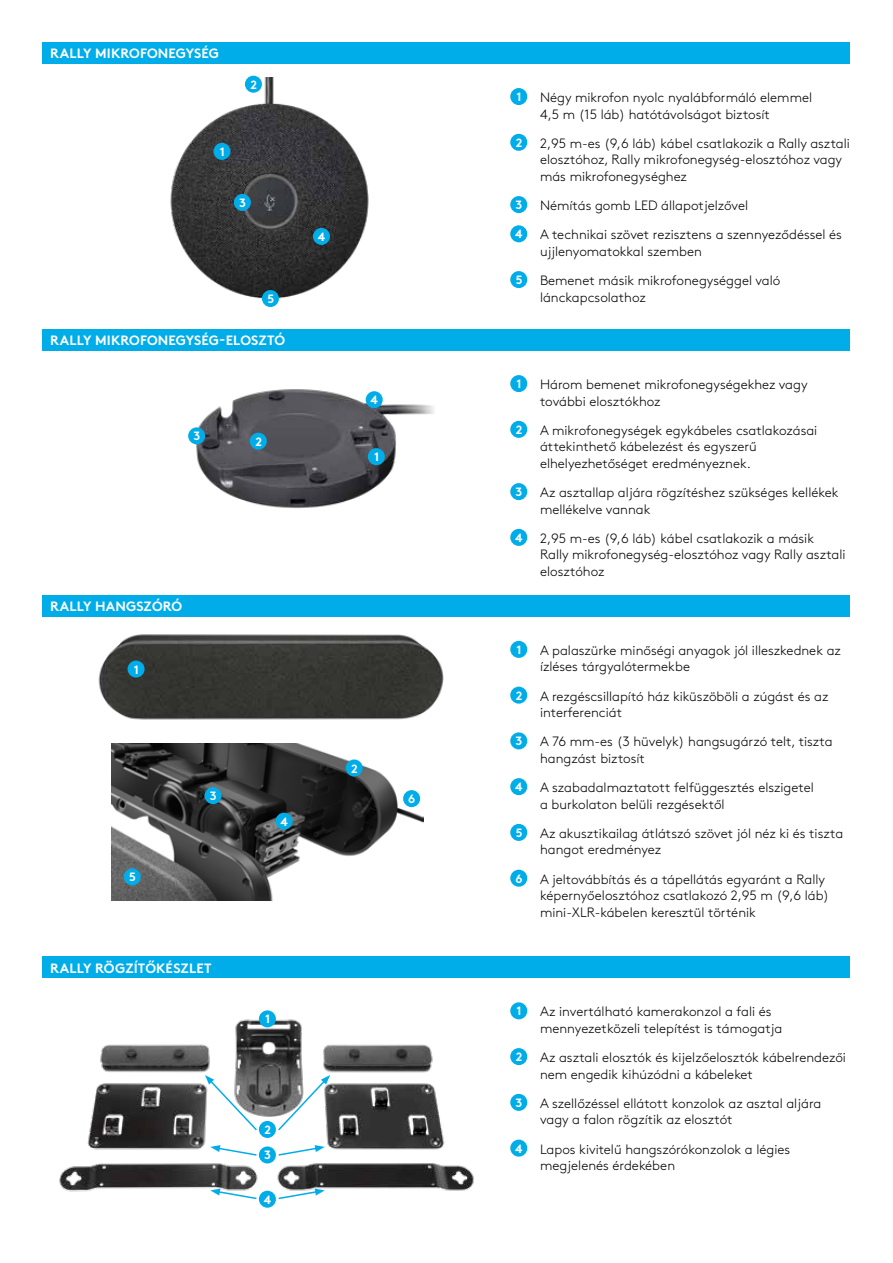
<style>
.page{position:relative;width:893px;height:1263px;background:#fff}
.page>*{position:absolute;margin:0;border:0;box-sizing:border-box;transform-origin:0 0}
.t1{font:300 13.5px/16.5px "Brown Pro";color:#000}
.t2{font:700 13.5px "Brown Pro";letter-spacing:.01em;color:#fff}
.t3{font:700 12px/25.5px "Brown Pro";color:#fff}
</style>
<div class="page">
<img style="left:112px;top:743px;width:311px;height:157px">
<img style="left:98px;top:634px;width:346px;height:86px">
<div style="left:43px;top:43px;width:807px;height:21px;background:#00ade9"></div>
<div style="left:43px;top:330px;width:807px;height:21px;background:#00ade9"></div>
<div style="left:43px;top:595px;width:807px;height:22px;background:#00ade9"></div>
<div style="left:43px;top:957px;width:807px;height:21px;background:#00ade9"></div>
<div style="left:510px;top:88px;width:17px;height:17px;background:#00ade9;border-radius:50%"></div>
<div style="left:510px;top:134px;width:17px;height:17px;background:#00ade9;border-radius:50%"></div>
<div style="left:510px;top:196px;width:17px;height:17px;background:#00ade9;border-radius:50%"></div>
<div style="left:510px;top:225px;width:17px;height:17px;background:#00ade9;border-radius:50%"></div>
<div style="left:510px;top:271px;width:17px;height:17px;background:#00ade9;border-radius:50%"></div>
<div style="left:510px;top:375px;width:17px;height:17px;background:#00ade9;border-radius:50%"></div>
<div style="left:510px;top:421px;width:17px;height:17px;background:#00ade9;border-radius:50%"></div>
<div style="left:510px;top:483px;width:17px;height:17px;background:#00ade9;border-radius:50%"></div>
<div style="left:510px;top:529px;width:17px;height:17px;background:#00ade9;border-radius:50%"></div>
<div style="left:510px;top:641px;width:17px;height:17px;background:#00ade9;border-radius:50%"></div>
<div style="left:510px;top:687px;width:17px;height:17px;background:#00ade9;border-radius:50%"></div>
<div style="left:510px;top:732px;width:17px;height:17px;background:#00ade9;border-radius:50%"></div>
<div style="left:510px;top:778px;width:17px;height:17px;background:#00ade9;border-radius:50%"></div>
<div style="left:510px;top:824px;width:17px;height:17px;background:#00ade9;border-radius:50%"></div>
<div style="left:510px;top:870px;width:17px;height:17px;background:#00ade9;border-radius:50%"></div>
<div style="left:510px;top:1002px;width:17px;height:17px;background:#00ade9;border-radius:50%"></div>
<div style="left:510px;top:1048px;width:17px;height:17px;background:#00ade9;border-radius:50%"></div>
<div style="left:510px;top:1094px;width:17px;height:17px;background:#00ade9;border-radius:50%"></div>
<div style="left:510px;top:1139px;width:17px;height:17px;background:#00ade9;border-radius:50%"></div>
<div style="left:128px;top:660px;width:17px;height:17px;background:#00ade9;border-radius:50%"></div>
<div style="left:346px;top:759px;width:17px;height:17px;background:#00ade9;border-radius:50%"></div>
<div style="left:205px;top:787px;width:17px;height:17px;background:#00ade9;border-radius:50%"></div>
<img style="left:193px;top:389px;width:241px;height:120px">
<div style="left:368px;top:448px;width:17px;height:17px;background:#00ade9;border-radius:50%"></div>
<div style="left:250px;top:433px;width:17px;height:17px;background:#00ade9;border-radius:50%"></div>
<div style="left:188px;top:427px;width:17px;height:17px;background:#00ade9;border-radius:50%"></div>
<div style="left:366px;top:391px;width:17px;height:17px;background:#00ade9;border-radius:50%"></div>
<div style="left:276px;top:813px;width:17px;height:17px;background:#00ade9;border-radius:50%"></div>
<img style="left:170px;top:77px;width:199px;height:230px">
<div style="left:213px;top:143px;width:17px;height:17px;background:#00ade9;border-radius:50%"></div>
<div style="left:245px;top:76px;width:17px;height:17px;background:#00ade9;border-radius:50%"></div>
<div style="left:234px;top:194px;width:17px;height:17px;background:#00ade9;border-radius:50%"></div>
<div style="left:313px;top:228px;width:17px;height:17px;background:#00ade9;border-radius:50%"></div>
<div style="left:262px;top:290px;width:17px;height:17px;background:#00ade9;border-radius:50%"></div>
<div style="left:124px;top:868px;width:17px;height:17px;background:#00ade9;border-radius:50%"></div>
<div style="left:403px;top:790px;width:17px;height:17px;background:#00ade9;border-radius:50%"></div>
<img style="left:59px;top:1010px;width:415px;height:198px">
<div style="left:259px;top:1010px;width:17px;height:17px;background:#00ade9;border-radius:50%"></div>
<div style="left:259px;top:1121px;width:17px;height:17px;background:#00ade9;border-radius:50%"></div>
<div style="left:259px;top:1146px;width:17px;height:17px;background:#00ade9;border-radius:50%"></div>
<div style="left:259px;top:1191px;width:17px;height:17px;background:#00ade9;border-radius:50%"></div>
<svg style="left:205px;top:1075px;width:54px;height:57px"></svg>
<svg style="left:210px;top:1145px;width:48px;height:12px"></svg>
<svg style="left:210px;top:1188px;width:48px;height:12px"></svg>
<svg style="left:277px;top:1075px;width:53px;height:57px"></svg>
<svg style="left:277px;top:1145px;width:48px;height:12px"></svg>
<svg style="left:277px;top:1188px;width:48px;height:12px"></svg>
<p class="t2" style="left:50px;top:43px;width:171px">RALLY MIKROFONEGYSÉG</p>
<p class="t3" style="left:250px;top:70px;width:8px">2</p>
<p class="t3" style="left:220px;top:138px;width:7px">1</p>
<p class="t3" style="left:239px;top:189px;width:8px">3</p>
<p class="t3" style="left:267px;top:285px;width:8px">5</p>
<p class="t2" style="left:50px;top:330px;width:236px">RALLY MIKROFONEGYSÉG-ELOSZTÓ</p>
<p class="t3" style="left:318px;top:223px;width:9px">4</p>
<p class="t3" style="left:194px;top:422px;width:8px">3</p>
<p class="t3" style="left:255px;top:427px;width:8px">2</p>
<p class="t3" style="left:371px;top:386px;width:9px">4</p>
<p class="t3" style="left:374px;top:443px;width:7px">1</p>
<p class="t2" style="left:50px;top:595px;width:133px">RALLY HANGSZÓRÓ</p>
<p class="t3" style="left:134px;top:655px;width:7px">1</p>
<p class="t3" style="left:129px;top:863px;width:8px">5</p>
<p class="t3" style="left:210px;top:782px;width:8px">3</p>
<p class="t2" style="left:50px;top:957px;width:163px">RALLY RÖGZÍTŐKÉSZLET</p>
<p class="t3" style="left:280px;top:807px;width:9px">4</p>
<p class="t3" style="left:265px;top:1005px;width:7px">1</p>
<p class="t3" style="left:264px;top:1116px;width:8px">2<br>3</p>
<p class="t3" style="left:264px;top:1185px;width:9px">4</p>
<p class="t3" style="left:351px;top:754px;width:8px">2</p>
<p class="t3" style="left:408px;top:785px;width:9px">6</p>
<p class="t3" style="left:517px;top:83px;width:7px">1</p>
<p class="t1" style="left:540px;top:88px;width:274px">Négy mikrofon nyolc nyalábformáló elemmel<br>4,5 m (15 láb) hatótávolságot biztosít</p>
<p class="t3" style="left:516px;top:129px;width:8px">2</p>
<p class="t1" style="left:540px;top:134px;width:311px">2,95 m-es (9,6 láb) kábel csatlakozik a Rally asztali elosztóhoz, Rally mikrofonegység-elosztóhoz vagy más mikrofonegységhez</p>
<p class="t3" style="left:516px;top:191px;width:8px">3</p>
<p class="t1" style="left:540px;top:196px;width:210px">Némítás gomb LED állapotjelzővel</p>
<p class="t3" style="left:515px;top:220px;width:9px">4</p>
<p class="t1" style="left:540px;top:225px;width:303px">A technikai szövet rezisztens a szennyeződéssel és ujjlenyomatokkal szemben</p>
<p class="t3" style="left:516px;top:266px;width:8px">5</p>
<p class="t1" style="left:540px;top:271px;width:242px">Bemenet másik mikrofonegységgel való lánckapcsolathoz</p>
<p class="t3" style="left:517px;top:370px;width:7px">1</p>
<p class="t1" style="left:540px;top:375px;width:269px">Három bemenet mikrofonegységekhez vagy további elosztókhoz</p>
<p class="t3" style="left:516px;top:416px;width:8px">2</p>
<p class="t1" style="left:540px;top:421px;width:279px">A mikrofonegységek egykábeles csatlakozásai áttekinthető kábelezést és egyszerű elhelyezhetőséget eredményeznek.</p>
<p class="t3" style="left:516px;top:478px;width:8px">3</p>
<p class="t1" style="left:540px;top:483px;width:300px">Az asztallap aljára rögzítéshez szükséges kellékek mellékelve vannak</p>
<p class="t3" style="left:515px;top:524px;width:9px">4</p>
<p class="t1" style="left:540px;top:529px;width:307px">2,95 m-es (9,6 láb) kábel csatlakozik a másik<br>Rally mikrofonegység-elosztóhoz vagy Rally asztali elosztóhoz</p>
<p class="t3" style="left:517px;top:636px;width:7px">1</p>
<p class="t1" style="left:540px;top:641px;width:302px">A palaszürke minőségi anyagok jól illeszkednek az ízléses tárgyalótermekbe</p>
<p class="t3" style="left:516px;top:681px;width:8px">2</p>
<p class="t1" style="left:540px;top:687px;width:290px">A rezgéscsillapító ház kiküszöböli a zúgást és az interferenciát</p>
<p class="t3" style="left:516px;top:727px;width:8px">3</p>
<p class="t1" style="left:540px;top:732px;width:294px">A 76 mm-es (3 hüvelyk) hangsugárzó telt, tiszta hangzást biztosít</p>
<p class="t3" style="left:515px;top:773px;width:9px">4</p>
<p class="t1" style="left:540px;top:778px;width:275px">A szabadalmaztatott felfüggesztés elszigetel a burkolaton belüli rezgésektől</p>
<p class="t3" style="left:516px;top:819px;width:8px">5</p>
<p class="t1" style="left:540px;top:824px;width:305px">Az akusztikailag átlátszó szövet jól néz ki és tiszta hangot eredményez</p>
<p class="t3" style="left:515px;top:864px;width:9px">6</p>
<p class="t1" style="left:540px;top:870px;width:291px">A jeltovábbítás és a tápellátás egyaránt a Rally képernyőelosztóhoz csatlakozó 2,95 m (9,6 láb) mini-XLR-kábelen keresztül történik</p>
<p class="t3" style="left:517px;top:997px;width:7px">1</p>
<p class="t1" style="left:540px;top:1002px;width:244px">Az invertálható kamerakonzol a fali és mennyezetközeli telepítést is támogatja</p>
<p class="t3" style="left:516px;top:1043px;width:8px">2</p>
<p class="t1" style="left:540px;top:1048px;width:307px">Az asztali elosztók és kijelzőelosztók kábelrendezői nem engedik kihúzódni a kábeleket</p>
<p class="t3" style="left:516px;top:1089px;width:8px">3</p>
<p class="t1" style="left:540px;top:1094px;width:283px">A szellőzéssel ellátott konzolok az asztal aljára vagy a falon rögzítik az elosztót</p>
<p class="t3" style="left:515px;top:1134px;width:9px">4</p>
<p class="t1" style="left:540px;top:1140px;width:252px">Lapos kivitelű hangszórókonzolok a légies megjelenés érdekében</p>
</div>
